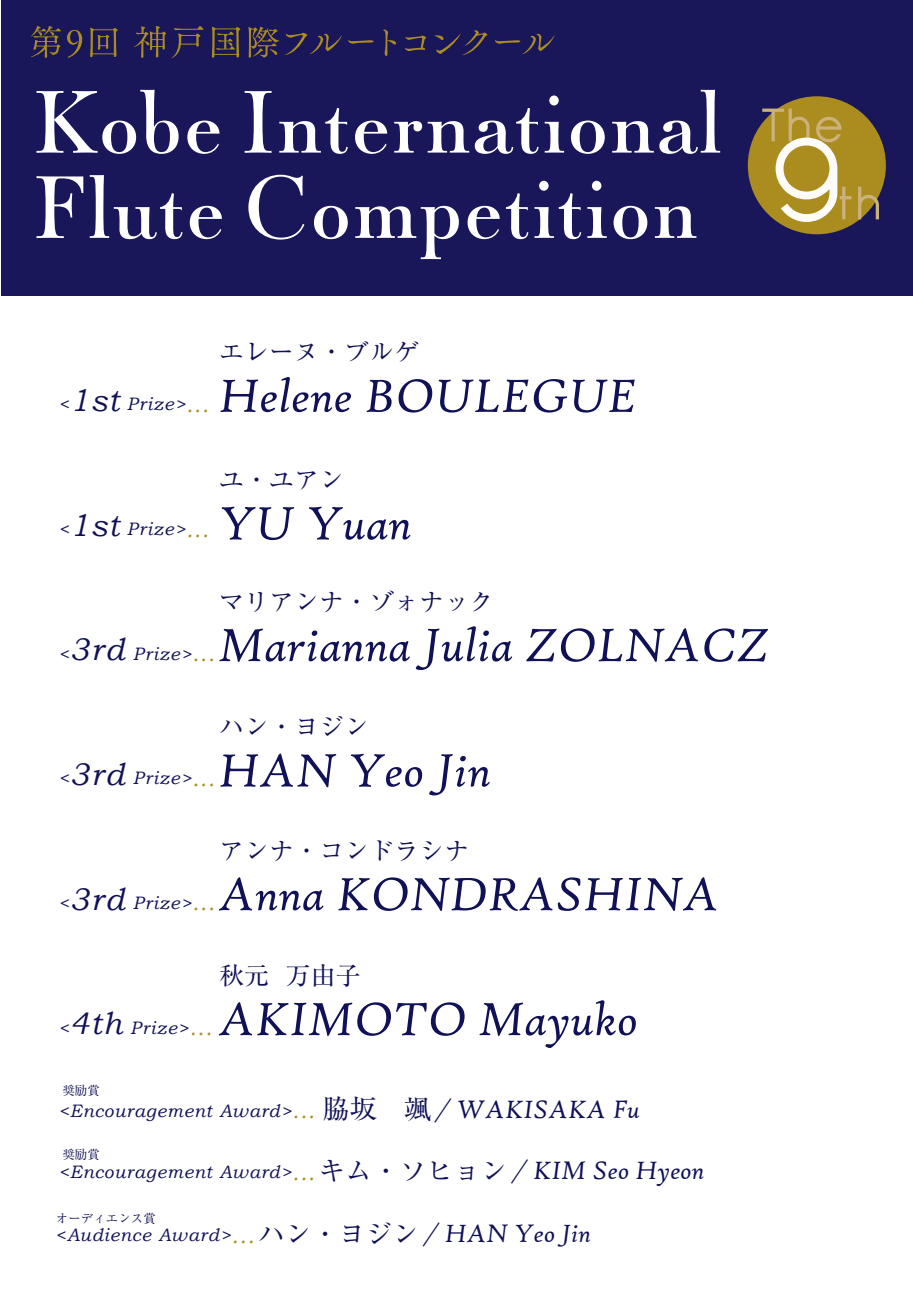
<style>
.page{position:relative;width:913px;height:1290px;background:#fff}
.page>*{position:absolute;margin:0;border:0;box-sizing:border-box;transform-origin:0 0}
.t1{font:italic 50px "High Tower Text";color:#101157}
.t2{font:italic 27px "High Tower Text";color:#101157}
.t3{font:italic 26.81px "High Tower Text";color:#101157}
.t4{font:25px "Ryumin Pro";color:#101157}
.t5{font:italic 18px "Bookman Old Style";letter-spacing:.04em;color:#101157}
.t6{font:12.5px "Ryumin Pro";color:#101157}
.s1{font-size:31.25px}
.s2{font-size:22.5px;color:#ab8d1f}
.s3{font-family:"Ryumin Pro";font-style:normal}
</style>
<div class="page">
<div style="left:1px;top:0;width:911px;height:295px;background:#19175a"></div>
<svg style="left:31px;top:26px;width:30px;height:32px"></svg>
<svg style="left:67px;top:30px;width:15px;height:28px"></svg>
<svg style="left:90px;top:28px;width:28px;height:29px"></svg>
<svg style="left:134px;top:26px;width:69px;height:32px"></svg>
<svg style="left:212px;top:27px;width:28px;height:31px"></svg>
<svg style="left:248px;top:27px;width:31px;height:31px"></svg>
<svg style="left:285px;top:33px;width:57px;height:22px"></svg>
<svg style="left:348px;top:40px;width:25px;height:4px"></svg>
<svg style="left:383px;top:29px;width:13px;height:27px"></svg>
<svg style="left:405px;top:36px;width:21px;height:15px"></svg>
<svg style="left:434px;top:30px;width:53px;height:25px"></svg>
<svg style="left:495px;top:34px;width:59px;height:20px"></svg>
<svg style="left:36px;top:90px;width:143px;height:64px"></svg>
<svg style="left:187px;top:121px;width:32px;height:33px"></svg>
<svg style="left:245px;top:91px;width:26px;height:62px"></svg>
<svg style="left:279px;top:108px;width:68px;height:46px"></svg>
<svg style="left:355px;top:121px;width:32px;height:33px"></svg>
<svg style="left:394px;top:108px;width:144px;height:46px"></svg>
<svg style="left:544px;top:95px;width:20px;height:58px"></svg>
<svg style="left:571px;top:121px;width:33px;height:33px"></svg>
<svg style="left:612px;top:121px;width:41px;height:32px"></svg>
<svg style="left:659px;top:90px;width:61px;height:64px"></svg>
<svg style="left:36px;top:176px;width:47px;height:62px"></svg>
<svg style="left:90px;top:175px;width:92px;height:64px"></svg>
<svg style="left:190px;top:206px;width:32px;height:33px"></svg>
<svg style="left:248px;top:175px;width:56px;height:65px"></svg>
<svg style="left:314px;top:206px;width:34px;height:33px"></svg>
<svg style="left:355px;top:206px;width:104px;height:53px"></svg>
<svg style="left:467px;top:206px;width:32px;height:33px"></svg>
<svg style="left:506px;top:193px;width:22px;height:46px"></svg>
<svg style="left:534px;top:181px;width:47px;height:58px"></svg>
<svg style="left:587px;top:181px;width:19px;height:57px"></svg>
<svg style="left:613px;top:206px;width:34px;height:33px"></svg>
<svg style="left:654px;top:206px;width:42px;height:32px"></svg>
<div style="left:747px;top:96px;width:138px;height:138px;background:#ab8d1f;border-radius:50%"></div>
<svg style="left:762px;top:109px;width:89px;height:113px"></svg>
<svg style="left:858px;top:187px;width:20px;height:32px"></svg>
<p class="t5" style="left:58px;top:392px;width:152px">&lt;<span class="s1">1st</span> Prize&gt;<span class="s2">...</span></p>
<h3 class="t4" style="left:219px;top:332px;width:201px">エレーヌ・ブルゲ</h3>
<h1 class="t1" style="left:219px;top:367px;width:419px">Helene BOULEGUE</h1>
<p class="t5" style="left:58px;top:517px;width:152px">&lt;<span class="s1">1st</span> Prize&gt;<span class="s2">...</span></p>
<h3 class="t4" style="left:219px;top:460px;width:126px">ユ・ユアン</h3>
<h1 class="t1" style="left:219px;top:494px;width:195px">YU Yuan</h1>
<h3 class="t4" style="left:219px;top:582px;width:276px">マリアンナ・ゾォナック</h3>
<h1 class="t1" style="left:219px;top:616px;width:552px">Marianna Julia ZOLNACZ</h1>
<p class="t5" style="left:58px;top:641px;width:158px">&lt;<span class="s1">3rd</span> Prize&gt;<span class="s2">...</span></p>
<h3 class="t4" style="left:219px;top:707px;width:151px">ハン・ヨジン</h3>
<h1 class="t1" style="left:219px;top:741px;width:274px">HAN Yeo Jin</h1>
<p class="t5" style="left:58px;top:766px;width:158px">&lt;<span class="s1">3rd</span> Prize&gt;<span class="s2">...</span></p>
<h3 class="t4" style="left:219px;top:831px;width:251px">アンナ・コンドラシナ</h3>
<h1 class="t1" style="left:219px;top:865px;width:502px">Anna KONDRASHINA</h1>
<p class="t5" style="left:58px;top:890px;width:158px">&lt;<span class="s1">3rd</span> Prize&gt;<span class="s2">...</span></p>
<p class="t5" style="left:58px;top:1015px;width:155px">&lt;<span class="s1">4th</span> Prize&gt;<span class="s2">...</span></p>
<h3 class="t4" style="left:219px;top:956px;width:143px">秋元 万由子</h3>
<h1 class="t1" style="left:219px;top:990px;width:420px">AKIMOTO Mayuko</h1>
<p class="t6" style="left:62px;top:1081px;width:39px">奨励賞</p>
<p class="t5" style="left:58px;top:1098px;width:258px">&lt;Encouragement Award&gt;<span class="s2">...</span></p>
<h2 class="t2" style="left:323px;top:1093px;width:319px"><span class="s3">脇坂　颯</span> / WAKISAKA Fu</h2>
<p class="t6" style="left:62px;top:1144px;width:39px">奨励賞</p>
<p class="t5" style="left:58px;top:1160px;width:258px">&lt;Encouragement Award&gt;<span class="s2">...</span></p>
<h2 class="t2" style="left:318px;top:1155px;width:388px"><span class="s3">キム・ソヒョン</span> / KIM Seo Hyeon</h2>
<p class="t6" style="left:56px;top:1208px;width:101px">オーディエンス賞</p>
<h3 class="t3" style="left:258px;top:1218px;width:335px"><span class="s3">ハン・ヨジン</span> / HAN Yeo Jin</h3>
<p class="t5" style="left:55px;top:1223px;width:201px">&lt;Audience Award&gt;<span class="s2">...</span></p>
</div>
